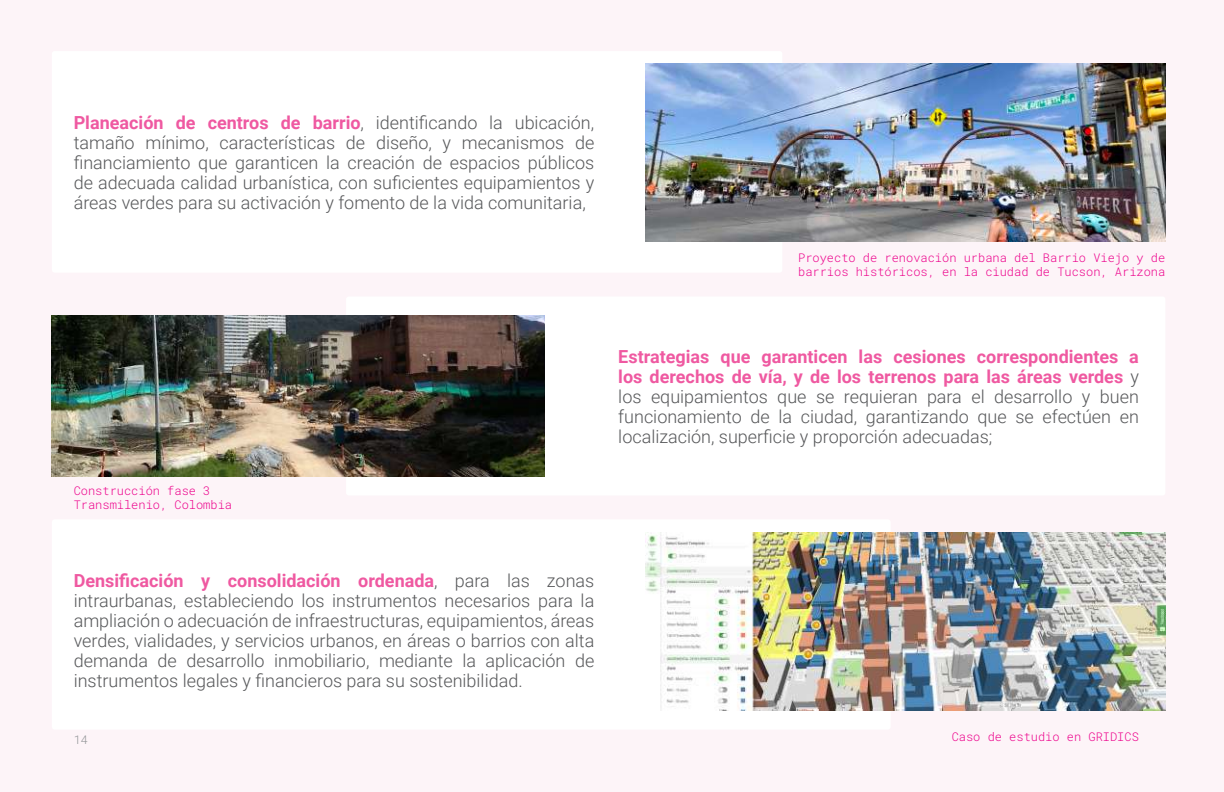
<style>
.page{position:relative;width:1224px;height:792px;background:#fdf4f8}
.page>*{position:absolute;margin:0;border:0;box-sizing:border-box;transform-origin:0 0}
.t1{font:300 18px/20px "Roboto";color:#57585a;text-align:justify}
.t2{font:300 12px/14px "Roboto Mono";color:#ed028c}
.t3{font:300 12px "Roboto Mono";color:#939598}
.s1{font-weight:700;color:#ef59a1}
</style>
<div class="page">
<div style="left:52px;top:519px;width:839px;height:211px;background:#fff;border-radius:3px"></div>
<div style="left:346px;top:297px;width:819px;height:198px;background:#fff;border-radius:3px"></div>
<div style="left:52px;top:51px;width:730px;height:222px;background:#fff;border-radius:3px"></div>
<img style="left:646px;top:64px;width:519px;height:178px">
<img style="left:646px;top:533px;width:519px;height:178px">
<img style="left:52px;top:315px;width:493px;height:162px">
<p class="t1" style="left:74px;top:112px;width:522px"><span class="s1">Planeación de centros de barrio</span>, identificando la ubicación, tamaño mínimo, características de diseño, y mecanismos de financiamiento que garanticen la creación de espacios públicos de adecuada calidad urbanística, con suficientes equipamientos y áreas verdes para su activación y fomento de la vida comunitaria,</p>
<p class="t2" style="left:798px;top:250px;width:369px">Proyecto de renovación urbana del Barrio Viejo y de barrios históricos, en la ciudad de Tucson, Arizona</p>
<p class="t2" style="left:74px;top:483px;width:160px">Construcción fase 3<br>Transmilenio, Colombia</p>
<p class="t1" style="left:74px;top:570px;width:522px"><span class="s1">Densificación y consolidación ordenada</span>, para las zonas intraurbanas, estableciendo los instrumentos necesarios para la ampliación o adecuación de infraestructuras, equipamientos, áreas verdes, vialidades, y servicios urbanos, en áreas o barrios con alta demanda de desarrollo inmobiliario, mediante la aplicación de instrumentos legales y financieros para su sostenibilidad.</p>
<p class="t3" style="left:74px;top:732px;width:16px">14</p>
<p class="t1" style="left:618px;top:346px;width:522px"><span class="s1">Estrategias que garanticen las cesiones correspondientes a los derechos de vía, y de los terrenos para las áreas verdes</span> y los equipamientos que se requieran para el desarrollo y buen funcionamiento de la ciudad, garantizando que se efectúen en localización, superficie y proporción adecuadas;</p>
<p class="t2" style="left:952px;top:729px;width:189px">Caso de estudio en GRIDICS</p>
</div>
